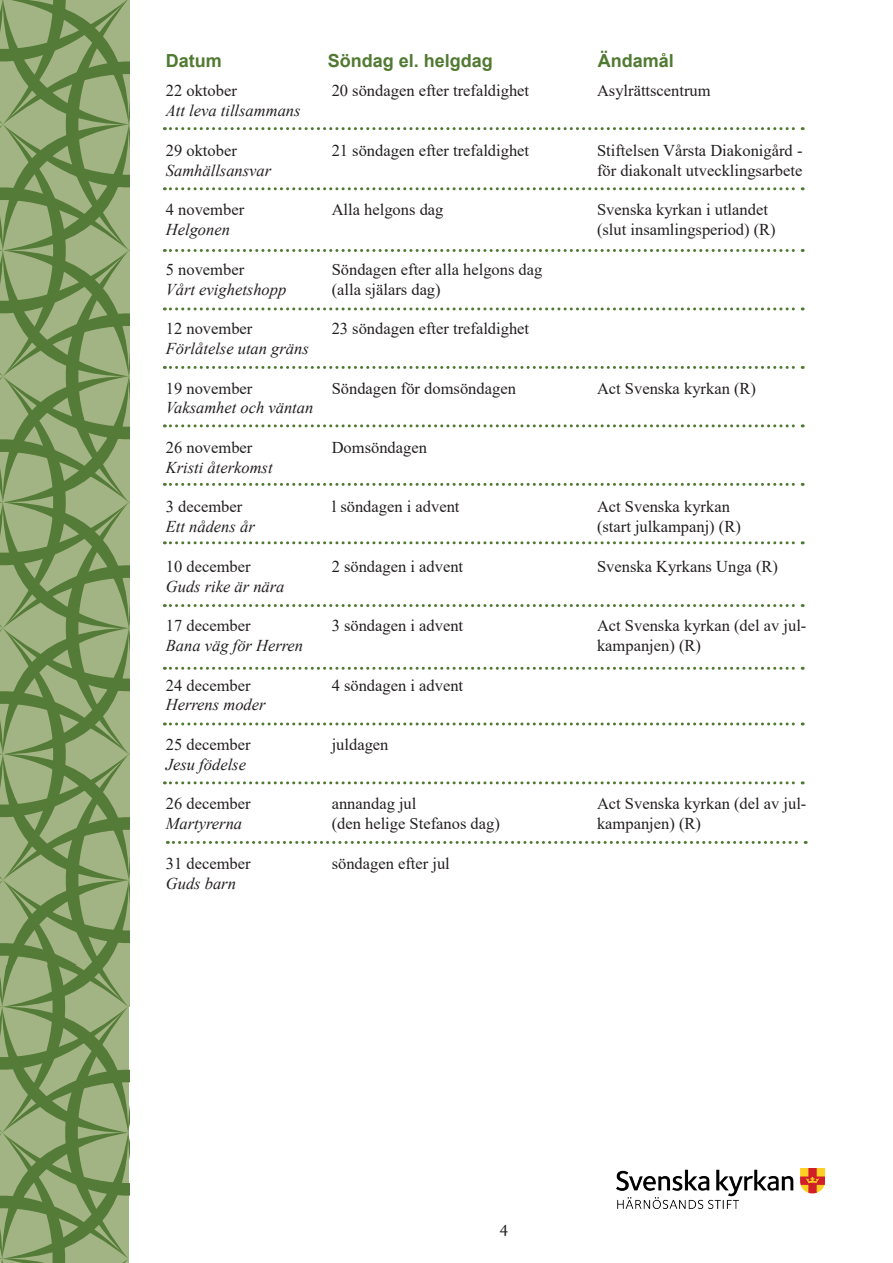
<style>
.page{position:relative;width:893px;height:1263px;background:#fff}
.page>*{position:absolute;margin:0;border:0;box-sizing:border-box;transform-origin:0 0}
.t1{font:700 18px "Arial";color:#507931}
.t2{font:18px "Minion Pro";color:#231f20}
.t3{font:16.5px/19.8px "Times New Roman";color:#231f20}
.t4{font:italic 16.5px "Times New Roman";color:#231f20}
</style>
<div class="page">
<svg style="left:164px;top:127px;width:639px;height:3px"></svg>
<svg style="left:164px;top:187px;width:639px;height:3px"></svg>
<svg style="left:164px;top:249px;width:639px;height:3px"></svg>
<svg style="left:164px;top:307px;width:639px;height:3px"></svg>
<svg style="left:164px;top:366px;width:639px;height:3px"></svg>
<svg style="left:164px;top:424px;width:639px;height:3px"></svg>
<svg style="left:164px;top:483px;width:639px;height:3px"></svg>
<svg style="left:164px;top:541px;width:639px;height:3px"></svg>
<svg style="left:164px;top:604px;width:639px;height:3px"></svg>
<svg style="left:164px;top:667px;width:639px;height:3px"></svg>
<img style="left:616px;top:1168px;width:209px;height:41px">
<svg style="left:0;top:0;width:130px;height:1263px;background:#849e66"></svg>
<svg style="left:164px;top:722px;width:639px;height:3px"></svg>
<svg style="left:164px;top:781px;width:639px;height:3px"></svg>
<svg style="left:167px;top:841px;width:639px;height:3px"></svg>
<p class="t1" style="left:166px;top:48px;width:57px">Datum</p>
<p class="t1" style="left:328px;top:48px;width:167px">Söndag el. helgdag</p>
<p class="t1" style="left:598px;top:48px;width:78px">Ändamål</p>
<p class="t3" style="left:332px;top:81px;width:199px">20 söndagen efter trefaldighet</p>
<p class="t3" style="left:166px;top:81px;width:73px">22 oktober</p>
<p class="t4" style="left:166px;top:99px;width:136px">Att leva tillsammans</p>
<p class="t3" style="left:166px;top:140px;width:73px">29 oktober</p>
<p class="t4" style="left:166px;top:159px;width:107px">Samhällsansvar</p>
<p class="t3" style="left:166px;top:199px;width:80px">4 november</p>
<p class="t4" style="left:166px;top:218px;width:66px">Helgonen</p>
<p class="t3" style="left:166px;top:259px;width:80px">5 november</p>
<p class="t4" style="left:166px;top:278px;width:122px">Vårt evighetshopp</p>
<p class="t3" style="left:166px;top:318px;width:88px">12 november</p>
<p class="t4" style="left:166px;top:337px;width:145px">Förlåtelse utan gräns</p>
<p class="t3" style="left:166px;top:378px;width:88px">19 november</p>
<p class="t4" style="left:166px;top:396px;width:149px">Vaksamhet och väntan</p>
<p class="t3" style="left:166px;top:437px;width:88px">26 november</p>
<p class="t4" style="left:166px;top:456px;width:108px">Kristi återkomst</p>
<p class="t3" style="left:166px;top:496px;width:78px">3 december</p>
<p class="t4" style="left:166px;top:515px;width:90px">Ett nådens år</p>
<p class="t3" style="left:166px;top:556px;width:86px">10 december</p>
<p class="t4" style="left:166px;top:575px;width:120px">Guds rike är nära</p>
<p class="t3" style="left:166px;top:615px;width:86px">17 december</p>
<p class="t4" style="left:166px;top:634px;width:139px">Bana väg för Herren</p>
<p class="t3" style="left:166px;top:675px;width:86px">24 december</p>
<p class="t4" style="left:166px;top:693px;width:101px">Herrens moder</p>
<p class="t3" style="left:166px;top:734px;width:86px">25 december</p>
<p class="t4" style="left:166px;top:753px;width:82px">Jesu födelse</p>
<p class="t3" style="left:166px;top:793px;width:86px">26 december</p>
<p class="t4" style="left:166px;top:812px;width:78px">Martyrerna</p>
<p class="t3" style="left:166px;top:853px;width:86px">31 december</p>
<p class="t4" style="left:166px;top:872px;width:72px">Guds barn</p>
<p class="t3" style="left:597px;top:81px;width:115px">Asylrättscentrum</p>
<p class="t3" style="left:597px;top:140px;width:207px">Stiftelsen Vårsta Diakonigård - för diakonalt utvecklingsarbete</p>
<p class="t3" style="left:597px;top:199px;width:180px">Svenska kyrkan i utlandet (slut insamlingsperiod) (R)</p>
<p class="t3" style="left:332px;top:140px;width:199px">21 söndagen efter trefaldighet</p>
<p class="t3" style="left:332px;top:199px;width:113px">Alla helgons dag</p>
<p class="t3" style="left:332px;top:259px;width:212px">Söndagen efter alla helgons dag (alla själars dag)</p>
<p class="t3" style="left:332px;top:318px;width:199px">23 söndagen efter trefaldighet</p>
<p class="t3" style="left:332px;top:378px;width:186px">Söndagen för domsöndagen</p>
<p class="t3" style="left:597px;top:378px;width:161px">Act Svenska kyrkan (R)</p>
<p class="t3" style="left:332px;top:437px;width:97px">Domsöndagen</p>
<p class="t3" style="left:332px;top:496px;width:129px">l söndagen i advent</p>
<p class="t3" style="left:597px;top:496px;width:145px">Act Svenska kyrkan (start julkampanj) (R)</p>
<p class="t3" style="left:597px;top:556px;width:183px">Svenska Kyrkans Unga (R)</p>
<p class="t3" style="left:332px;top:556px;width:133px">2 söndagen i advent</p>
<p class="t3" style="left:597px;top:615px;width:211px">Act Svenska kyrkan (del av jul&shy;kampanjen) (R)</p>
<p class="t3" style="left:332px;top:615px;width:133px">3 söndagen i advent</p>
<p class="t3" style="left:332px;top:675px;width:133px">4 söndagen i advent</p>
<p class="t3" style="left:332px;top:734px;width:58px">juldagen</p>
<p class="t3" style="left:332px;top:793px;width:170px">annandag jul<br>(den helige Stefanos dag)</p>
<p class="t3" style="left:332px;top:853px;width:120px">söndagen efter jul</p>
<p class="t3" style="left:597px;top:793px;width:211px">Act Svenska kyrkan (del av jul&shy;kampanjen) (R)</p>
<p class="t2" style="left:500px;top:1215px;width:10px">4</p>
</div>
